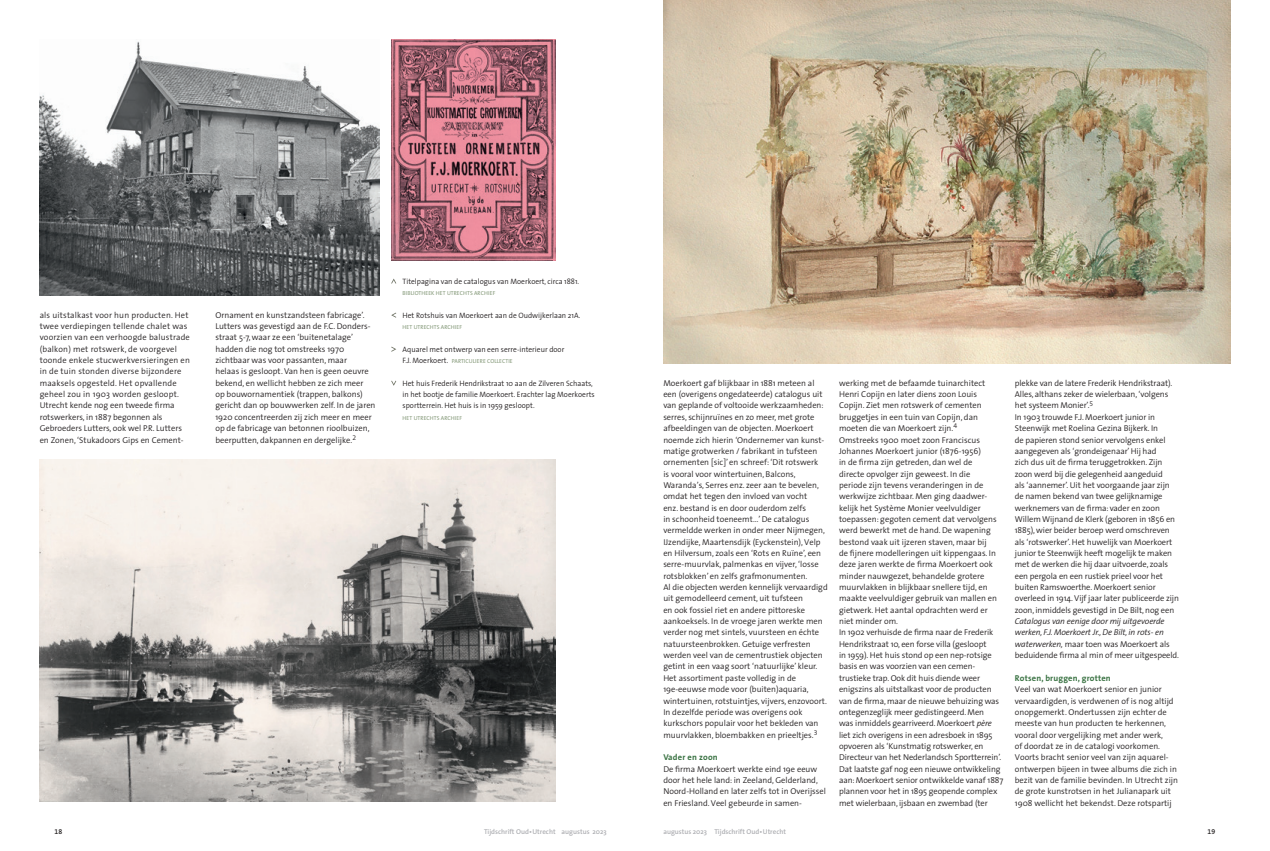
<style>
.page{position:relative;width:1270px;height:851px;background:#fff}
.page>*{position:absolute;margin:0;border:0;box-sizing:border-box;transform-origin:0 0}
.t1{font:300 8.5px/11.3px "The Sans";color:#231f20}
.t2{font:300 8.5px/11.3px "The Sans";letter-spacing:.02em;color:#231f20}
.t3{font:italic 300 8.5px/11.3px "The Sans";letter-spacing:-.01em;color:#231f20}
.t4{font:700 8.5px "The Sans";letter-spacing:.02em;color:#397242}
.t5{font:300 7.8px/11.3px "The Sans";color:#231f20}
.t6{font:600 7px "The Sans";color:#adaeb2}
.t7{font:7px "The Sans Semi Bold Expert";color:#231f20}
.t8{font:5.8px "The Sans";letter-spacing:.015em;color:#839877}
.s1{font-weight:300;font-size:7.8px;color:#231f20}
.s2{font-style:italic}
.s3{font-style:normal}
</style>
<div class="page">
<img style="left:391px;top:40px;width:165px;height:221px">
<img style="left:40px;top:41px;width:340px;height:254px">
<img style="left:40px;top:459px;width:516px;height:342px">
<img style="left:663px;top:0;width:567px;height:363px">
<svg style="left:391px;top:278px;width:5px;height:5px"></svg>
<svg style="left:391px;top:312px;width:5px;height:5px"></svg>
<svg style="left:391px;top:346px;width:5px;height:5px"></svg>
<svg style="left:391px;top:380px;width:5px;height:6px"></svg>
<p class="t2" style="left:40px;top:309px;width:152px">als uitstalkast voor hun producten. Het twee verdiepingen tellende chalet was voorzien van een verhoogde balustrade (balkon) met rotswerk, de voorgevel toonde enkele stucwerkversieringen en in de tuin stonden diverse bijzondere maaksels opgesteld. Het opvallende geheel zou in 1903 worden gesloopt.<br>Utrecht kende nog een tweede firma rotswerkers, in 1887 begonnen als Gebroeders Lutters, ook wel P.R. Lutters en Zonen, ‘Stukadoors Gips en Cement-</p>
<p class="t1" style="left:215px;top:309px;width:162px">Ornament en kunstzandsteen fabricage’.<br>Lutters was gevestigd aan de F.C. Donders&shy;straat 5-7, waar ze een ‘buitenetalage’ hadden die nog tot omstreeks 1970 zichtbaar was voor passanten, maar<br>helaas is gesloopt. Van hen is geen oeuvre bekend, en wellicht hebben ze zich meer<br>op bouwornamentiek (trappen, balkons) gericht dan op bouwwerken zelf. In de jaren 1920 concentreerden zij zich meer en meer op de fabricage van betonnen rioolbuizen, beerputten, dakpannen en dergelijke.<sup>2</sup></p>
<p class="t5" style="left:403px;top:275px;width:178px">Titelpagina van de catalogus van Moerkoert, circa 1881.</p>
<p class="t8" style="left:403px;top:288px;width:94px">BIBLIOTHEEK HET UTRECHTS ARCHIEF</p>
<p class="t5" style="left:403px;top:309px;width:179px">Het Rotshuis van Moerkoert aan de Oudwijkerlaan 21A.</p>
<p class="t8" style="left:403px;top:322px;width:61px">HET UTRECHTS ARCHIEF</p>
<p class="t5" style="left:403px;top:343px;width:163px">Aquarel met ontwerp van een serre-interieur door</p>
<p class="t8" style="left:403px;top:356px;width:112px"><span class="s1">F.J. Moerkoert.</span> PARTICULIERE COLLECTIE</p>
<p class="t5" style="left:403px;top:377px;width:194px">Het huis Frederik Hendrikstraat 10 aan de Zilveren Schaats, in het bootje de familie Moerkoert. Erachter lag Moerkoerts sportterrein. Het huis is in 1959 gesloopt.</p>
<p class="t8" style="left:403px;top:413px;width:61px">HET UTRECHTS ARCHIEF</p>
<p class="t1" style="left:663px;top:377px;width:166px">Moerkoert gaf blijkbaar in 1881 meteen al een (overigens ongedateerde) catalogus uit van geplande of voltooide werkzaamheden: serres, schijnruïnes en zo meer, met grote afbeeldingen van de objecten. Moerkoert noemde zich hierin ‘Ondernemer van kunst&shy;matige grotwerken / fabrikant in tufsteen ornementen [sic]’ en schreef: ‘Dit rotswerk<br>is vooral voor wintertuinen, Balcons, Waranda’s, Serres enz. zeer aan te bevelen, omdat het tegen den invloed van vocht<br>enz. bestand is en door ouderdom zelfs<br>in schoonheid toeneemt…’ De catalogus vermeldde werken in onder meer Nijmegen, IJzendijke, Maartensdijk (Eyckenstein), Velp en Hilversum, zoals een ‘Rots en Ruïne’, een serre-muurvlak, palmenkas en vijver, ‘losse rotsblokken’ en zelfs grafmonumenten.<br>Al die objecten werden kennelijk vervaardigd uit gemodelleerd cement, uit tufsteen<br>en ook fossiel riet en andere pittoreske aankoeksels. In de vroege jaren werkte men verder nog met sintels, vuursteen en échte natuursteenbrokken. Getuige verfresten werden veel van de cementrustiek objecten getint in een vaag soort ‘natuurlijke’ kleur.<br>Het assortiment paste volledig in de 19e-eeuwse mode voor (buiten)aquaria, wintertuinen, rotstuintjes, vijvers, enzovoort.<br>In dezelfde periode was overigens ook kurkschors populair voor het bekleden van muurvlakken, bloembakken en prieeltjes.<sup>3</sup></p>
<p class="t4" style="left:663px;top:750px;width:56px">Vader en zoon</p>
<p class="t1" style="left:663px;top:762px;width:164px">De firma Moerkoert werkte eind 19e eeuw door het hele land: in Zeeland, Gelderland, Noord-Holland en later zelfs tot in Overijssel en Friesland. Veel gebeurde in samen-</p>
<p class="t1" style="left:839px;top:377px;width:166px">werking met de befaamde tuinarchitect Henri Copijn en later diens zoon Louis Copijn. Ziet men rotswerk of cementen bruggetjes in een tuin van Copijn, dan moeten die van Moerkoert zijn.<sup>4<br></sup>Omstreeks 1900 moet zoon Franciscus Johannes Moerkoert junior (1876-1956)<br>in de firma zijn getreden, dan wel de<br>directe opvolger zijn geweest. In die<br>periode zijn tevens veranderingen in de werkwijze zichtbaar. Men ging daadwer&shy;kelijk het Système Monier veelvuldiger toepassen: gegoten cement dat vervolgens werd bewerkt met de hand. De wapening bestond vaak uit ijzeren staven, maar bij<br>de fijnere modelleringen uit kippengaas. In deze jaren werkte de firma Moerkoert ook minder nauwgezet, behandelde grotere muurvlakken in blijkbaar snellere tijd, en maakte veelvuldiger gebruik van mallen en gietwerk. Het aantal opdrachten werd er niet minder om.<br>In 1902 verhuisde de firma naar de Frederik Hendrikstraat 10, een forse villa (gesloopt<br>in 1959). Het huis stond op een nep-rotsige basis en was voorzien van een cemen&shy;trustieke trap. Ook dit huis diende weer enigszins als uitstalkast voor de producten van de firma, maar de nieuwe behuizing was ontegenzeglijk meer gedistingeerd. Men<br>was inmiddels gearriveerd. Moerkoert <span class="s2">père </span>liet zich overigens in een adresboek in 1895 opvoeren als ‘Kunstmatig rotswerker, en Directeur van het Nederlandsch Sportterrein’.<br>Dat laatste gaf nog een nieuwe ontwikkeling aan: Moerkoert senior ontwikkelde vanaf 1887 plannen voor het in 1895 geopende complex met wielerbaan, ijsbaan en zwembad (ter</p>
<p class="t1" style="left:1015px;top:377px;width:166px">plekke van de latere Frederik Hendrikstraat).<br>Alles, althans zeker de wielerbaan, ‘volgens het systeem Monier’.<sup>5<br></sup>In 1903 trouwde F.J. Moerkoert junior in Steenwijk met Roelina Gezina Bijkerk. In<br>de papieren stond senior vervolgens enkel aangegeven als ‘grondeigenaar’ Hij had<br>zich dus uit de firma teruggetrokken. Zijn zoon werd bij die gelegenheid aangeduid<br>als ‘aannemer’. Uit het voorgaande jaar zijn de namen bekend van twee gelijknamige werknemers van de firma: vader en zoon Willem Wijnand de Klerk (geboren in 1856 en 1885), wier beider beroep werd omschreven als ‘rotswerker’. Het huwelijk van Moerkoert junior te Steenwijk heeft mogelijk te maken met de werken die hij daar uitvoerde, zoals een pergola en een rustiek prieel voor het buiten Ramswoerthe. Moerkoert senior overleed in 1914. Vijf jaar later publiceerde zijn zoon, inmiddels gevestigd in De Bilt, nog een</p>
<p class="t3" style="left:1015px;top:615px;width:166px">Catalogus van eenige door mij uitgevoerde werken, F.J. Moerkoert Jr., De Bilt, in rots- en waterwerken, <span class="s3">maar toen was Moerkoert als beduidende firma al min of meer uitgespeeld.</span></p>
<p class="t4" style="left:1015px;top:670px;width:97px">Rotsen, bruggen, grotten</p>
<p class="t1" style="left:1015px;top:683px;width:165px">Veel van wat Moerkoert senior en junior vervaardigden, is verdwenen of is nog altijd onopgemerkt. Ondertussen zijn echter de meeste van hun producten te herkennen, vooral door vergelijking met ander werk,<br>of doordat ze in de catalogi voorkomen.<br>Voorts bracht senior veel van zijn aquarel&shy;ontwerpen bijeen in twee albums die zich in bezit van de familie bevinden. In Utrecht zijn de grote kunstrotsen in het Julianapark uit 1908 wellicht het bekendst. Deze rotspartij</p>
<p class="t7" style="left:55px;top:825px;width:9px">18</p>
<p class="t6" style="left:484px;top:825px;width:124px">Tijdschrift Oud•Utrecht augustus 2023</p>
<p class="t6" style="left:663px;top:825px;width:124px">augustus 2023 Tijdschrift Oud•Utrecht</p>
<p class="t7" style="left:1208px;top:825px;width:9px">19</p>
</div>
